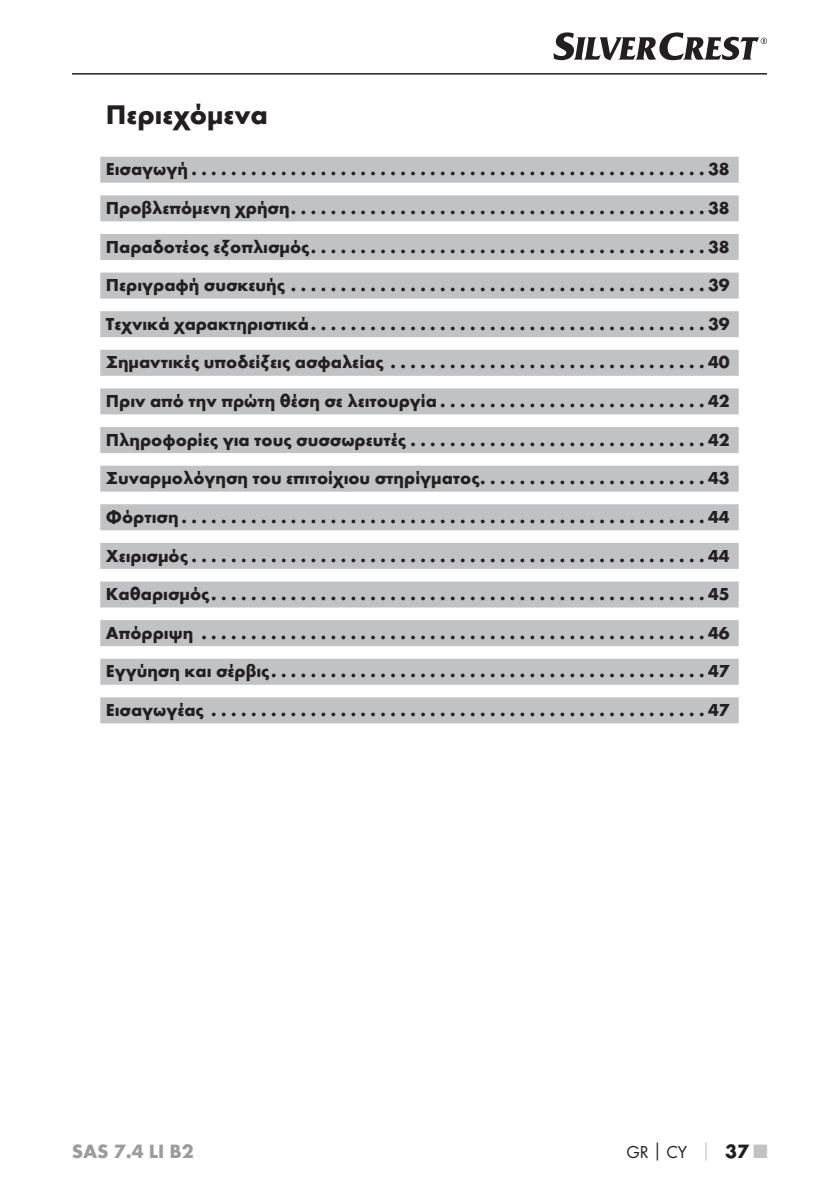
<style>
.page{position:relative;width:839px;height:1191px;background:#fff}
.page>*{position:absolute;margin:0;border:0;box-sizing:border-box;transform-origin:0 0}
.t1{font:700 28px "Futura";color:#231f20}
.t2{font:700 20px "Futura";color:#9a9c9e}
.t3{font:700 18px/38.6px "Futura";color:#231f20;text-align:justify}
.t4{font:18px "Futura Boo";color:#231f20}
.s1{font-family:"Futura";font-weight:700}
.s2{font-family:"Futura";font-weight:700;color:#c0c2c4}
.s3{font-family:"Futura";font-weight:700;font-size:20px}
.s4{font-family:"Futura";font-weight:700;font-size:20px;color:#c0c2c4}
</style>
<div class="page">
<hr style="left:72px;top:73px;width:695px;height:2px;background:#231f20">
<svg style="left:553px;top:32px;width:214px;height:28px"></svg>
<div style="left:100px;top:157px;width:639px;height:26px;background:#c0c2c4"></div>
<div style="left:100px;top:195px;width:639px;height:26px;background:#c0c2c4"></div>
<div style="left:100px;top:234px;width:639px;height:26px;background:#c0c2c4"></div>
<div style="left:100px;top:273px;width:639px;height:26px;background:#c0c2c4"></div>
<div style="left:100px;top:311px;width:639px;height:26px;background:#c0c2c4"></div>
<div style="left:100px;top:350px;width:639px;height:26px;background:#c0c2c4"></div>
<div style="left:100px;top:388px;width:639px;height:26px;background:#c0c2c4"></div>
<div style="left:100px;top:427px;width:639px;height:26px;background:#c0c2c4"></div>
<div style="left:100px;top:466px;width:639px;height:26px;background:#c0c2c4"></div>
<div style="left:100px;top:504px;width:639px;height:26px;background:#c0c2c4"></div>
<div style="left:100px;top:543px;width:639px;height:26px;background:#c0c2c4"></div>
<div style="left:100px;top:581px;width:639px;height:26px;background:#c0c2c4"></div>
<div style="left:100px;top:620px;width:639px;height:26px;background:#c0c2c4"></div>
<div style="left:100px;top:659px;width:639px;height:26px;background:#c0c2c4"></div>
<div style="left:100px;top:697px;width:639px;height:26px;background:#c0c2c4"></div>
<h1 class="t1" style="left:106px;top:104px;width:164px">Περιεχόμενα</h1>
<p class="t3" style="left:106px;top:152px;width:625px">Εισαγωγή . . . . . . . . . . . . . . . . . . . . . . . . . . . . . . . . . . . . . . . . . . . . . . . . . . . . 38<br>Προβλεπόμενη χρήση . . . . . . . . . . . . . . . . . . . . . . . . . . . . . . . . . . . . . . . . . . 38<br>Παραδοτέος εξοπλισμός . . . . . . . . . . . . . . . . . . . . . . . . . . . . . . . . . . . . . . . . 38<br>Περιγραφή συσκευής . . . . . . . . . . . . . . . . . . . . . . . . . . . . . . . . . . . . . . . . . . 39<br>Τεχνικά χαρακτηριστικά . . . . . . . . . . . . . . . . . . . . . . . . . . . . . . . . . . . . . . . . 39<br>Σημαντικές υποδείξεις ασφαλείας . . . . . . . . . . . . . . . . . . . . . . . . . . . . . . . . 40<br>Πριν από την πρώτη θέση σε λειτουργία . . . . . . . . . . . . . . . . . . . . . . . . . . . 42<br>Πληροφορίες για τους συσσωρευτές . . . . . . . . . . . . . . . . . . . . . . . . . . . . . . 42<br>Συναρμολόγηση του επιτοίχιου στηρίγματος . . . . . . . . . . . . . . . . . . . . . . . 43<br>Φόρτιση . . . . . . . . . . . . . . . . . . . . . . . . . . . . . . . . . . . . . . . . . . . . . . . . . . . . . 44<br>Χειρισμός . . . . . . . . . . . . . . . . . . . . . . . . . . . . . . . . . . . . . . . . . . . . . . . . . . . . 44<br>Καθαρισμός . . . . . . . . . . . . . . . . . . . . . . . . . . . . . . . . . . . . . . . . . . . . . . . . . . 45<br>Απόρριψη . . . . . . . . . . . . . . . . . . . . . . . . . . . . . . . . . . . . . . . . . . . . . . . . . . . 46<br>Εγγύηση και σέρβις . . . . . . . . . . . . . . . . . . . . . . . . . . . . . . . . . . . . . . . . . . . . 47<br>Εισαγωγέας . . . . . . . . . . . . . . . . . . . . . . . . . . . . . . . . . . . . . . . . . . . . . . . . . . 47</p>
<p class="t2" style="left:72px;top:1143px;width:123px">SAS 7.4 LI B2</p>
<p class="t4" style="left:626px;top:1143px;width:142px">GR<span class="s1">│</span>CY <span class="s2">│</span> <span class="s3">37</span> <span class="s4">■</span></p>
</div>
